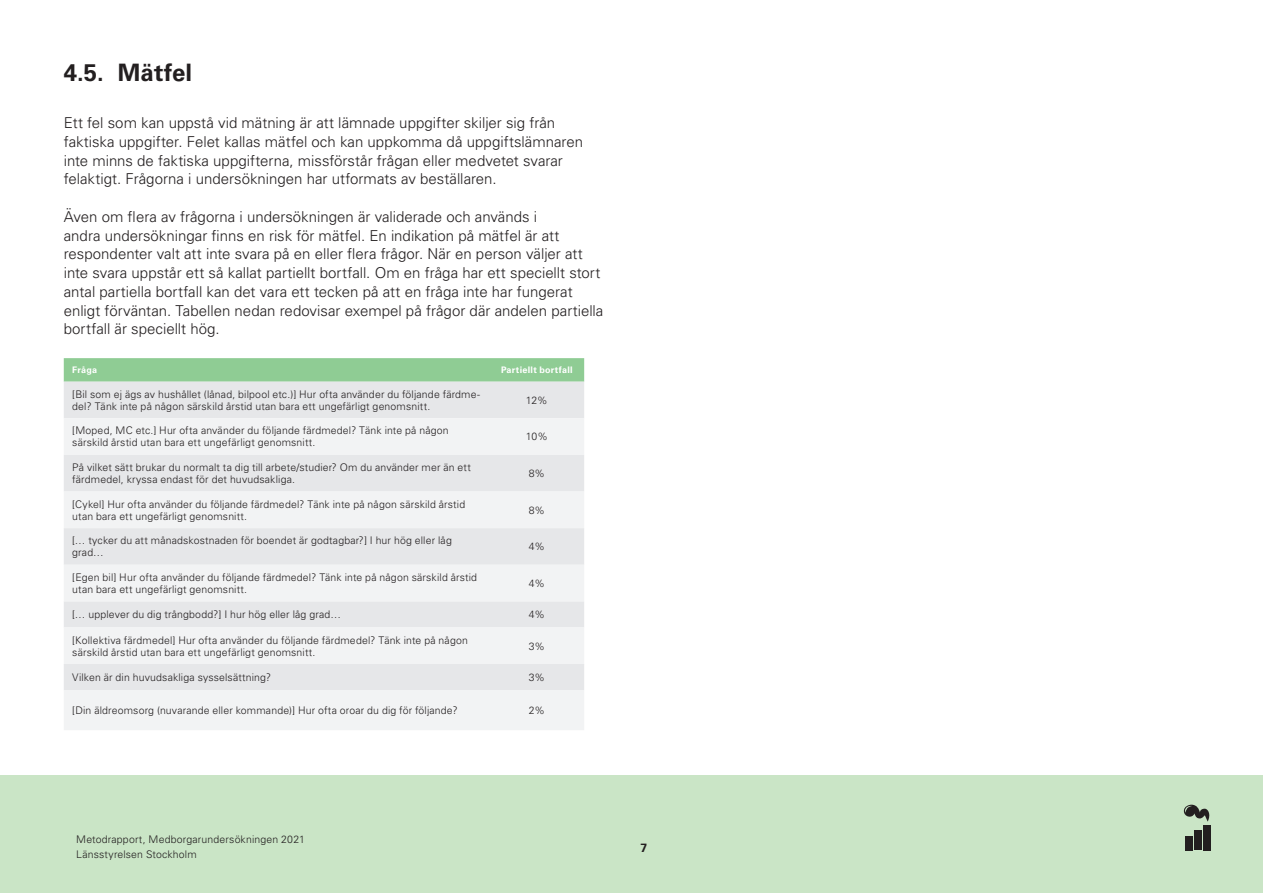
<style>
.page{position:relative;width:1263px;height:893px;background:#fff}
.page>*{position:absolute;margin:0;border:0;box-sizing:border-box;transform-origin:0 0}
.t1{font:700 24px "Univers LT Std";letter-spacing:.005em;color:#231f20}
.Brödtext{font:300 15px/18.8px "Univers LT Std";color:#231f20}
.t2{font:700 12px "Univers LT Std";color:#231f20}
.Tabellformat_bröd_ce{font:300 10.5px/12px "Univers LT Std";letter-spacing:.015em;color:#231f20}
.Tabellrubrik_Centrer{font:700 9px "Univers LT Std";letter-spacing:.03em;color:#fff}
</style>
<div class="page">
<div style="left:0;top:775px;width:1263px;height:118px;background:#cae5c6"></div>
<div style="left:1185px;top:836px;width:8px;height:14px;background:#231f20"></div>
<div style="left:1194px;top:831px;width:8px;height:19px;background:#231f20"></div>
<div style="left:1203px;top:825px;width:8px;height:25px;background:#231f20"></div>
<svg style="left:1184px;top:805px;width:26px;height:17px"></svg>
<svg style="left:64px;top:358px;width:520px;height:24px;background:#91cd96"></svg>
<div style="left:64px;top:382px;width:520px;height:36px;background:#e6e7e9"></div>
<svg style="left:64px;top:418px;width:520px;height:312px;fill:#f2f3f4"></svg>
<p class="t1" style="left:64px;top:59px;width:130px">4.5. Mätfel</p>
<p class="Brödtext" style="left:64px;top:113px;width:521px">Ett fel som kan uppstå vid mätning är att lämnade uppgifter skiljer sig från faktiska uppgifter. Felet kallas mätfel och kan uppkomma då uppgiftslämnaren inte minns de faktiska uppgifterna, missförstår frågan eller medvetet svarar felaktigt. Frågorna i undersökningen har utformats av beställaren.</p>
<p class="Brödtext" style="left:64px;top:207px;width:541px">Även om flera av frågorna i undersökningen är validerade och används i<br>andra undersökningar finns en risk för mätfel. En indikation på mätfel är att respondenter valt att inte svara på en eller flera frågor. När en person väljer att inte svara uppstår ett så kallat partiellt bortfall. Om en fråga har ett speciellt stort antal partiella bortfall kan det vara ett tecken på att en fråga inte har fungerat enligt förväntan. Tabellen nedan redovisar exempel på frågor där andelen partiella bortfall är speciellt hög.</p>
<p class="Tabellrubrik_Centrer" style="left:72px;top:365px;width:26px">Fråga</p>
<p class="Tabellrubrik_Centrer" style="left:501px;top:365px;width:73px">Partiellt bortfall</p>
<p class="Tabellformat_bröd_ce" style="left:72px;top:388px;width:409px">[Bil som ej ägs av hushållet (lånad, bilpool etc.)] Hur ofta använder du följande färdme&shy;del? Tänk inte på någon särskild årstid utan bara ett ungefärligt genomsnitt.</p>
<p class="Tabellformat_bröd_ce" style="left:526px;top:394px;width:23px">12%</p>
<p class="Tabellformat_bröd_ce" style="left:72px;top:425px;width:378px">[Moped, MC etc.] Hur ofta använder du följande färdmedel? Tänk inte på någon särskild årstid utan bara ett ungefärligt genomsnitt.</p>
<p class="Tabellformat_bröd_ce" style="left:526px;top:431px;width:24px">10%</p>
<p class="Tabellformat_bröd_ce" style="left:72px;top:461px;width:400px">På vilket sätt brukar du normalt ta dig till arbete/studier? Om du använder mer än ett färdmedel, kryssa endast för det huvudsakliga.</p>
<p class="Tabellformat_bröd_ce" style="left:529px;top:467px;width:18px">8%</p>
<p class="Tabellformat_bröd_ce" style="left:72px;top:498px;width:394px">[Cykel] Hur ofta använder du följande färdmedel? Tänk inte på någon särskild årstid utan bara ett ungefärligt genomsnitt.</p>
<p class="Tabellformat_bröd_ce" style="left:529px;top:504px;width:18px">8%</p>
<p class="Tabellformat_bröd_ce" style="left:72px;top:534px;width:381px">[… tycker du att månadskostnaden för boendet är godtagbar?] I hur hög eller låg grad…</p>
<p class="Tabellformat_bröd_ce" style="left:529px;top:540px;width:17px">4%</p>
<p class="Tabellformat_bröd_ce" style="left:72px;top:571px;width:406px">[Egen bil] Hur ofta använder du följande färdmedel? Tänk inte på någon särskild årstid utan bara ett ungefärligt genomsnitt.</p>
<p class="Tabellformat_bröd_ce" style="left:529px;top:577px;width:17px">4%</p>
<p class="Tabellformat_bröd_ce" style="left:72px;top:608px;width:270px">[… upplever du dig trångbodd?] I hur hög eller låg grad…</p>
<p class="Tabellformat_bröd_ce" style="left:529px;top:608px;width:17px">4%</p>
<p class="Tabellformat_bröd_ce" style="left:72px;top:634px;width:397px">[Kollektiva färdmedel] Hur ofta använder du följande färdmedel? Tänk inte på någon särskild årstid utan bara ett ungefärligt genomsnitt.</p>
<p class="Tabellformat_bröd_ce" style="left:529px;top:640px;width:18px">3%</p>
<p class="Tabellformat_bröd_ce" style="left:72px;top:671px;width:200px">Vilken är din huvudsakliga sysselsättning?</p>
<p class="Tabellformat_bröd_ce" style="left:529px;top:671px;width:18px">3%</p>
<p class="Tabellformat_bröd_ce" style="left:72px;top:704px;width:387px">[Din äldreomsorg (nuvarande eller kommande)] Hur ofta oroar du dig för följande?</p>
<p class="Tabellformat_bröd_ce" style="left:529px;top:704px;width:18px">2%</p>
<p class="Tabellformat_bröd_ce" style="left:76px;top:831px;width:230px;line-height:15px">Metodrapport, Medborgarundersökningen 2021<br>Länsstyrelsen Stockholm</p>
<p class="t2" style="left:640px;top:840px;width:8px">7</p>
</div>
